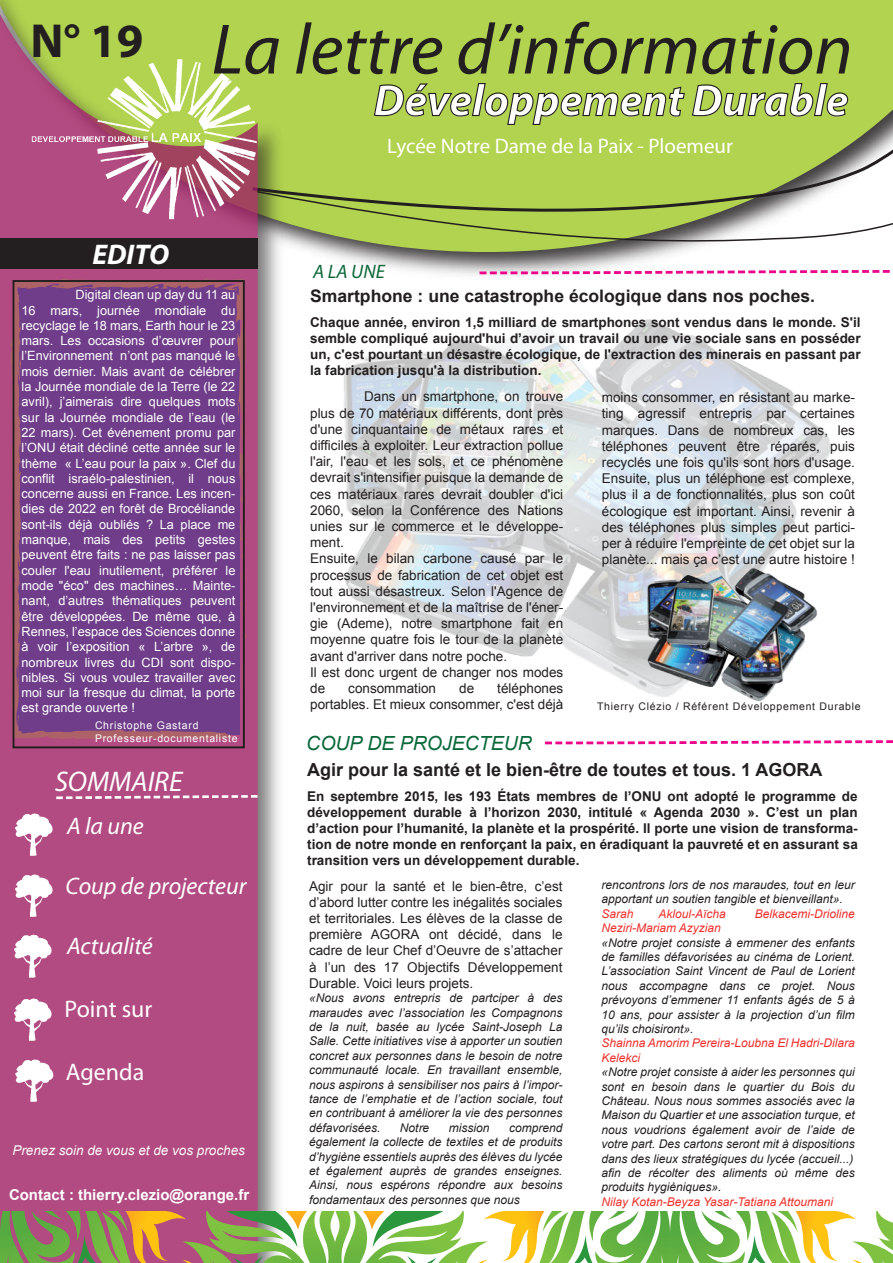
<style>
.page{position:relative;width:893px;height:1263px;background:#fff}
.page>*{position:absolute;margin:0;border:0;box-sizing:border-box;transform-origin:0 0}
.t1{font:italic 72px "Myriad Pro";color:#231f20}
.t2{font:italic 700 45px "Myriad Pro";color:#fff}
.t3{font:italic 28.5px "Myriad Pro";color:#fff}
.t4{font:italic 700 28.5px "Myriad Pro";color:#fff}
.t5{font:italic 24px "Myriad Pro";color:#fff}
.t6{font:24px "Myriad Pro";color:#fff}
.t7{font:21px "Myriad Pro";color:#fff}
.t8{font:italic 19.5px "Arial";color:#0a693a}
.t9{font:italic 19.5px "Myriad Pro";color:#0c6638}
.t10{font:700 18px "Arial";color:#231f20}
.t11{font:700 17.25px "Arial";color:#231f20}
.t12{font:700 15px "Arial";color:#fff}
.t13{font:13.5px/16.2px "Arial";color:#231f20;text-align:justify}
.t14{font:700 13.5px/16.2px "Arial";color:#231f20;text-align:justify}
.t15{font:italic 13.5px "Arial";color:#fef9fb}
.t16{font:12.75px/15.3px "Arial";color:#fff;text-align:justify}
.t17{font:italic 12px/14.4px "Arial";color:#231f20;text-align:justify}
.t18{font:italic 12px "Arial";color:#ee312c}
.t19{font:italic 12px/14.4px "Arial";color:#ee2f2c}
.t20{font:10.5px "Arial";letter-spacing:.07em;color:#231f20}
.t21{font:10.5px/12.6px "Arial";letter-spacing:.07em;color:#fff}
</style>
<div class="page">
<img style="left:344px;top:319px;width:487px;height:363px">
<img style="left:315px;top:252px;width:365px;height:24px">
<div style="left:291px;top:0;width:602px;height:252px;background:#b1d350"></div>
<svg style="left:373px;top:82px;width:476px;height:44px;background:#9ebb49"></svg>
<svg style="left:319px;top:145px;width:574px;height:45px;background:#b0cd5c"></svg>
<img style="left:258px;top:0;width:33px;height:1212px">
<svg style="left:0;top:0;width:258px;height:1212px;background:#b0587c"></svg>
<svg style="left:10px;top:278px;width:236px;height:462px;background:#723e87"></svg>
<svg style="left:47px;top:284px;width:9px;height:4px"></svg>
<svg style="left:239px;top:519px;width:7px;height:98px"></svg>
<svg style="left:20px;top:459px;width:2px;height:8px"></svg>
<div style="left:13px;top:280px;width:232px;height:468px;border:2px solid #231f20"></div>
<svg style="left:255px;top:190px;width:638px;height:60px"></svg>
<svg style="left:0;top:1212px;width:893px;height:51px"></svg>
<div style="left:0;top:238px;width:258px;height:31px;background:#231f20"></div>
<img style="left:2px;top:801px;width:65px;height:61px">
<img style="left:0;top:923px;width:65px;height:129px">
<img style="left:2px;top:862px;width:65px;height:65px">
<img style="left:2px;top:1047px;width:65px;height:66px">
<svg style="left:56px;top:795px;width:202px;height:4px"></svg>
<img style="left:0;top:51px;width:319px;height:174px">
<svg style="left:480px;top:270px;width:410px;height:4px"></svg>
<svg style="left:545px;top:740px;width:348px;height:4px"></svg>
<img style="left:628px;top:560px;width:201px;height:142px">
<h1 class="t1" style="left:30px;top:5px;width:824px"><sup>N°</sup> <sup>19</sup> La lettre d’information</h1>
<h2 class="t2" style="left:374px;top:71px;width:476px">Développement Durable</h2>
<h3 class="t4" style="left:92px;top:235px;width:78px">EDITO</h3>
<p class="t16" style="left:22px;top:287px;width:215px;text-indent:54px">Digital clean up day du 11 au 16 mars, journée mondiale du recyclage le 18 mars, Earth hour le 23 mars. Les occasions d’œuvrer pour l’Environnement n’ont pas manqué le mois dernier. Mais avant de célébrer la Journée mondiale de la Terre (le 22 avril), j’aimerais dire quelques mots sur la Journée mondiale de l’eau (le 22 mars). Cet événement promu par l’ONU était décliné cette année sur le thème « L’eau pour la paix ». Clef du conflit israélo-palestinien, il nous concerne aussi en France. Les incen&shy;dies de 2022 en forêt de Brocéliande sont-ils déjà oubliés ? La place me manque, mais des petits gestes peuvent être faits : ne pas laisser pas couler l'eau inutilement, préférer le mode "éco" des machines… Mainte&shy;nant, d’autres thématiques peuvent être développées. De même que, à Rennes, l’espace des Sciences donne à voir l’exposition « L’arbre », de nombreux livres du CDI sont dispo&shy;nibles. Si vous voulez travailler avec moi sur la fresque du climat, la porte est grande ouverte !</p>
<p class="t21" style="left:95px;top:719px;width:144px">Christophe Gastard<br>Professeur-documentaliste</p>
<h3 class="t3" style="left:55px;top:763px;width:129px">SOMMAIRE</h3>
<h3 class="t5" style="left:67px;top:811px;width:78px">A la une</h3>
<h3 class="t5" style="left:66px;top:871px;width:182px">Coup de projecteur</h3>
<h3 class="t5" style="left:67px;top:931px;width:87px">Actualité</h3>
<h3 class="t6" style="left:64px;top:994px;width:89px">Point sur</h3>
<h3 class="t6" style="left:66px;top:1057px;width:80px">Agenda</h3>
<p class="t15" style="left:12px;top:1141px;width:234px">Prenez soin de vous et de vos proches</p>
<p class="t12" style="left:9px;top:1185px;width:242px">Contact : thierry.clezio@orange.fr</p>
<h3 class="t7" style="left:387px;top:133px;width:348px">Lycée Notre Dame de la Paix - Ploemeur</h3>
<h3 class="t9" style="left:313px;top:259px;width:73px">A LA UNE</h3>
<p class="t11" style="left:310px;top:284px;width:506px">Smartphone : une catastrophe écologique dans nos poches.</p>
<p class="t14" style="left:310px;top:314px;width:552px">Chaque année, environ 1,5 milliard de smartphones sont vendus dans le monde. S'il semble compliqué aujourd'hui d’avoir un travail ou une vie sociale sans en posséder un, c'est pourtant un désastre écologique, de l'extraction des minerais en passant par la fabrication jusqu'à la distribution.</p>
<p class="t13" style="left:602px;top:389px;width:255px">moins consommer, en résistant au marke&shy;ting agressif entrepris par certaines marques. Dans de nombreux cas, les téléphones peuvent être réparés, puis recyclés une fois qu'ils sont hors d'usage.<br>Ensuite, plus un téléphone est complexe, plus il a de fonctionnalités, plus son coût écologique est important. Ainsi, revenir à des téléphones plus simples peut partici&shy;per à réduire l'empreinte de cet objet sur la planète... mais ça c’est une autre histoire !</p>
<p class="t13" style="left:310px;top:389px;width:255px;text-align:left;text-indent:54px">Dans un smartphone, on trouve plus de 70 matériaux différents, dont près d'une cinquantaine de métaux rares et difficiles à exploiter. Leur extraction pollue l'air, l'eau et les sols, et ce phénomène devrait s'intensifier puisque la demande de ces matériaux rares devrait doubler d'ici 2060, selon la Conférence des Nations unies sur le commerce et le développe&shy;ment.<br>Ensuite, le bilan carbone causé par le processus de fabrication de cet objet est tout aussi désastreux. Selon l'Agence de l'environnement et de la maîtrise de l'éner&shy;gie (Ademe), notre smartphone fait en moyenne quatre fois le tour de la planète avant d'arriver dans notre poche.<br>Il est donc urgent de changer nos modes de</p>
<p class="t13" style="left:310px;top:680px;width:255px;text-align:right">téléphones<br>portables. Et mieux consommer, c'est déjà</p>
<h3 class="t8" style="left:306px;top:731px;width:227px">COUP DE PROJECTEUR</h3>
<p class="t13" style="left:348px;top:680px;width:89px">consommation</p>
<p class="t13" style="left:459px;top:680px;width:17px">de</p>
<p class="t20" style="left:597px;top:700px;width:265px">Thierry Clézio / Référent Développement Durable</p>
<h3 class="t10" style="left:307px;top:758px;width:517px">Agir pour la santé et le bien-être de toutes et tous. 1 AGORA</h3>
<p class="t14" style="left:307px;top:788px;width:552px">En septembre 2015, les 193 États membres de l’ONU ont adopté le programme de développement durable à l’horizon 2030, intitulé « Agenda 2030 ». C’est un plan d’action pour l’humanité, la planète et la prospérité. Il porte une vision de transforma&shy;tion de notre monde en renforçant la paix, en éradiquant la pauvreté et en assurant sa transition vers un développement durable.</p>
<p class="t13" style="left:309px;top:878px;width:255px">Agir pour la santé et le bien-être, c’est d’abord lutter contre les inégalités sociales et territoriales. Les élèves de la classe de première AGORA ont décidé, dans le cadre de leur Chef d’Oeuvre de s’attacher à l’un des 17 Objectifs Développement Durable. Voici leurs projets.</p>
<p class="t17" style="left:309px;top:991px;width:255px">«Nous avons entrepris de partciper à des maraudes avec l’association les Compagnons de la nuit, basée au lycée Saint-Joseph La Salle. Cette initiatives vise à apporter un soutien concret aux personnes dans le besoin de notre communauté locale. En travaillant ensemble, nous aspirons à sensibiliser nos pairs à l’impor&shy;tance de l’emphatie et de l’action sociale, tout en contribuant à améliorer la vie des personnes défavorisées.</p>
<p class="t17" style="left:601px;top:878px;width:255px">rencontrons lors de nos maraudes, tout en leur apportant un soutien tangible et bienveillant».</p>
<p class="t18" style="left:601px;top:906px;width:34px">Sarah</p>
<p class="t18" style="left:658px;top:906px;width:69px">Akloul-Aïcha</p>
<p class="t18" style="left:755px;top:906px;width:102px">Belkacemi-Drioline</p>
<p class="t18" style="left:601px;top:920px;width:121px">Neziri-Mariam Azyzian</p>
<p class="t17" style="left:601px;top:935px;width:255px">«Notre projet consiste à emmener des enfants de familles défavorisées au cinéma de Lorient.<br>L’association Saint Vincent de Paul de Lorient nous accompagne dans ce projet. Nous prévoyons d’emmener 11 enfants âgés de 5 à 10 ans, pour assister à la projection d’un film qu’ils choisiront».</p>
<p class="t19" style="left:601px;top:1036px;width:255px">Shainna Amorim Pereira-Loubna El Hadri-Dilara<br>Kelekci</p>
<p class="t17" style="left:601px;top:1065px;width:255px">«Notre projet consiste à aider les personnes qui sont en besoin dans le quartier du Bois du Château. Nous nous sommes associés avec la Maison du Quartier et une association turque, et nous voudrions également avoir de l’aide de votre part. Des cartons seront mit à dispositions dans des lieux stratégiques du lycée (accueil...) afin de récolter des aliments où même des produits hygièniques».</p>
<p class="t18" style="left:601px;top:1194px;width:233px">Nilay Kotan-Beyza Yasar-Tatiana Attoumani</p>
<p class="t17" style="left:309px;top:1120px;width:255px;text-indent:200px">comprend également la collecte de textiles et de produits d’hygiène essentiels auprès des élèves du lycée et également auprès de grandes enseignes.<br>Ainsi, nous espérons répondre aux besoins fondamentaux des personnes que nous</p>
<p class="t17" style="left:400px;top:1120px;width:31px">Notre</p>
<p class="t17" style="left:449px;top:1120px;width:42px">mission</p>
</div>
